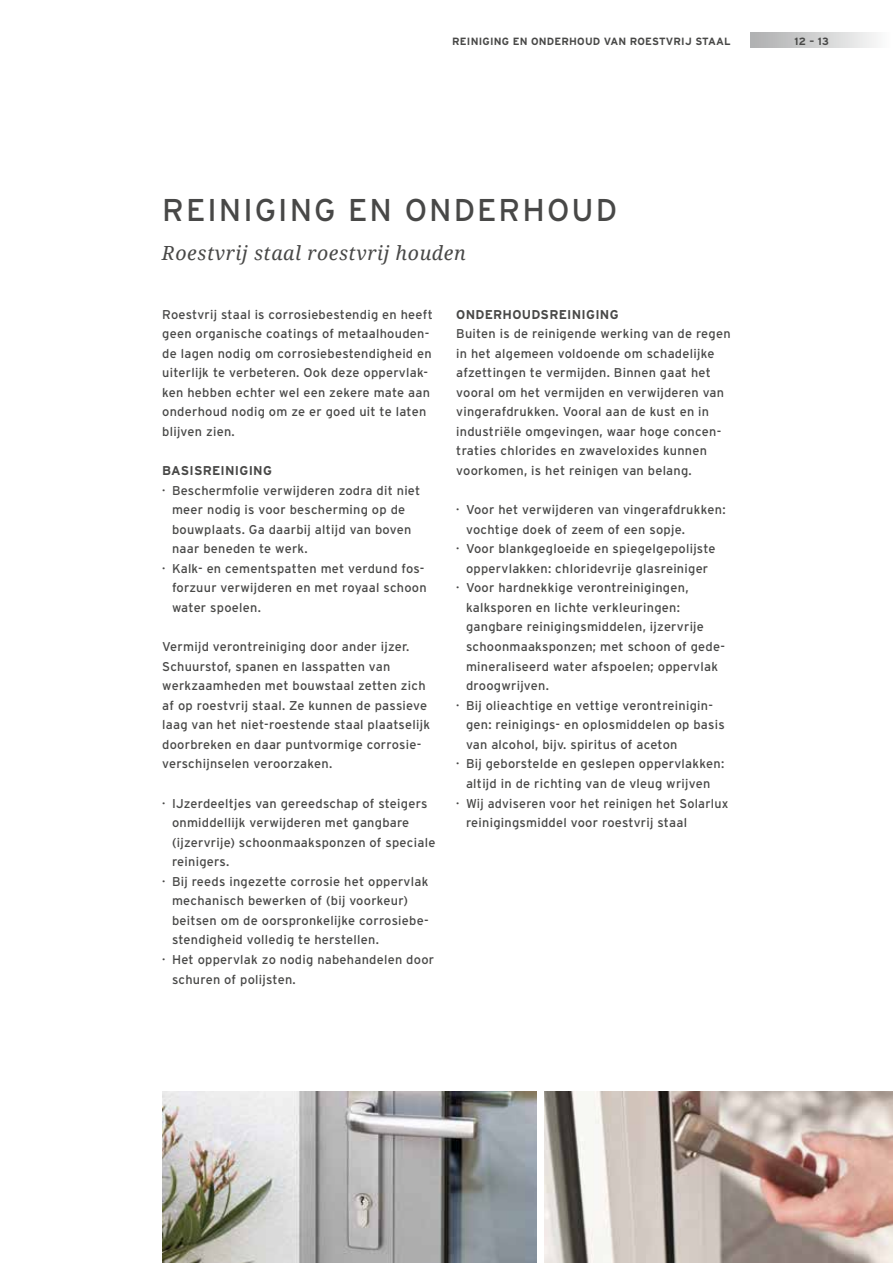
<style>
.page{position:relative;width:893px;height:1263px;background:#fff}
.page>*{position:absolute;margin:0;border:0;box-sizing:border-box;transform-origin:0 0}
.t1{font:31.5px "Interstate";letter-spacing:.065em;color:#484847}
.t2{font:italic 19.5px "Droid Serif";letter-spacing:.03em;color:#484847}
.t3{font:12.75px/19.5px "Interstate";letter-spacing:.02em;color:#484847}
.t4{font:700 12.75px "Interstate";letter-spacing:.02em;color:#484847}
.t5{font:700 10.5px "Interstate";letter-spacing:.02em;color:#484847}
</style>
<div class="page">
<img style="left:162px;top:1091px;width:375px;height:172px">
<img style="left:544px;top:1091px;width:349px;height:172px">
<svg style="left:750px;top:33px;width:126px;height:15px;background:#d0d0d0"></svg>
<p class="t5" style="left:452px;top:35px;width:280px">REINIGING EN ONDERHOUD VAN ROESTVRIJ STAAL</p>
<p class="t5" style="left:795px;top:35px;width:36px">12 – 13</p>
<h1 class="t1" style="left:162px;top:190px;width:456px">REINIGING EN ONDERHOUD</h1>
<h2 class="t2" style="left:162px;top:242px;width:305px">Roestvrij staal roestvrij houden</h2>
<p class="t3" style="left:162px;top:304px;width:272px">Roestvrij staal is corrosiebestendig en heeft geen organische coatings of metaalhouden&shy;de lagen nodig om corrosiebestendigheid en uiterlijk te verbeteren. Ook deze oppervlak&shy;ken hebben echter wel een zekere mate aan onderhoud nodig om ze er goed uit te laten blijven zien.</p>
<p class="t4" style="left:162px;top:463px;width:111px">BASISREINIGING</p>
<p class="t3" style="left:162px;top:480px;width:260px">· Beschermfolie verwijderen zodra dit niet</p>
<p class="t3" style="left:172px;top:500px;width:235px">meer nodig is voor bescherming op de</p>
<p class="t3" style="left:172px;top:519px;width:241px">bouwplaats. Ga daarbij altijd van boven</p>
<p class="t3" style="left:172px;top:539px;width:137px">naar beneden te werk.</p>
<p class="t3" style="left:162px;top:558px;width:264px">· Kalk- en cementspatten met verdund fos-</p>
<p class="t3" style="left:172px;top:578px;width:256px">forzuur verwijderen en met royaal schoon</p>
<p class="t3" style="left:172px;top:598px;width:90px">water spoelen.</p>
<p class="t3" style="left:162px;top:637px;width:269px">Vermijd verontreiniging door ander ijzer.<br>Schuurstof, spanen en lasspatten van werkzaamheden met bouwstaal zetten zich af op roestvrij staal. Ze kunnen de passieve laag van het niet-roestende staal plaatselijk doorbreken en daar puntvormige corrosie&shy;verschijnselen veroorzaken.</p>
<p class="t3" style="left:162px;top:793px;width:267px">· IJzerdeeltjes van gereedschap of steigers</p>
<p class="t3" style="left:172px;top:813px;width:239px">onmiddellijk verwijderen met gangbare</p>
<p class="t3" style="left:172px;top:832px;width:265px">(ijzervrije) schoonmaaksponzen of speciale</p>
<p class="t3" style="left:172px;top:852px;width:59px">reinigers.</p>
<p class="t3" style="left:162px;top:871px;width:268px">· Bij reeds ingezette corrosie het oppervlak</p>
<p class="t3" style="left:172px;top:891px;width:238px">mechanisch bewerken of (bij voorkeur)</p>
<p class="t3" style="left:172px;top:910px;width:258px">beitsen om de oorspronkelijke corrosiebe-</p>
<p class="t3" style="left:172px;top:930px;width:208px">stendigheid volledig te herstellen.</p>
<p class="t3" style="left:162px;top:950px;width:273px">· Het oppervlak zo nodig nabehandelen door</p>
<p class="t3" style="left:172px;top:969px;width:125px">schuren of polijsten.</p>
<p class="t4" style="left:456px;top:306px;width:164px">ONDERHOUDSREINIGING</p>
<p class="t3" style="left:456px;top:324px;width:276px">Buiten is de reinigende werking van de regen in het algemeen voldoende om schadelijke afzettingen te vermijden. Binnen gaat het vooral om het vermijden en verwijderen van vingerafdrukken. Vooral aan de kust en in industriële omgevingen, waar hoge concen&shy;traties chlorides en zwaveloxides kunnen voorkomen, is het reinigen van belang.</p>
<p class="t3" style="left:456px;top:500px;width:271px">· Voor het verwijderen van vingerafdrukken:</p>
<p class="t3" style="left:466px;top:519px;width:220px">vochtige doek of zeem of een sopje.</p>
<p class="t3" style="left:456px;top:539px;width:261px">· Voor blankgegloeide en spiegelgepolijste</p>
<p class="t3" style="left:466px;top:558px;width:244px">oppervlakken: chloridevrije glasreiniger</p>
<p class="t3" style="left:456px;top:578px;width:234px">· Voor hardnekkige verontreinigingen,</p>
<p class="t3" style="left:466px;top:597px;width:215px">kalksporen en lichte verkleuringen:</p>
<p class="t3" style="left:466px;top:617px;width:239px">gangbare reinigingsmiddelen, ijzervrije</p>
<p class="t3" style="left:466px;top:637px;width:260px">schoonmaaksponzen; met schoon of gede-</p>
<p class="t3" style="left:466px;top:656px;width:254px">mineraliseerd water afspoelen; oppervlak</p>
<p class="t3" style="left:466px;top:676px;width:84px">droogwrijven.</p>
<p class="t3" style="left:456px;top:695px;width:258px">· Bij olieachtige en vettige verontreinigin-</p>
<p class="t3" style="left:466px;top:715px;width:260px">gen: reinigings- en oplosmiddelen op basis</p>
<p class="t3" style="left:466px;top:734px;width:213px">van alcohol, bijv. spiritus of aceton</p>
<p class="t3" style="left:456px;top:754px;width:269px">· Bij geborstelde en geslepen oppervlakken:</p>
<p class="t3" style="left:466px;top:774px;width:246px">altijd in de richting van de vleug wrijven</p>
<p class="t3" style="left:456px;top:793px;width:274px">· Wij adviseren voor het reinigen het Solarlux</p>
<p class="t3" style="left:466px;top:813px;width:222px">reinigingsmiddel voor roestvrij staal</p>
</div>
